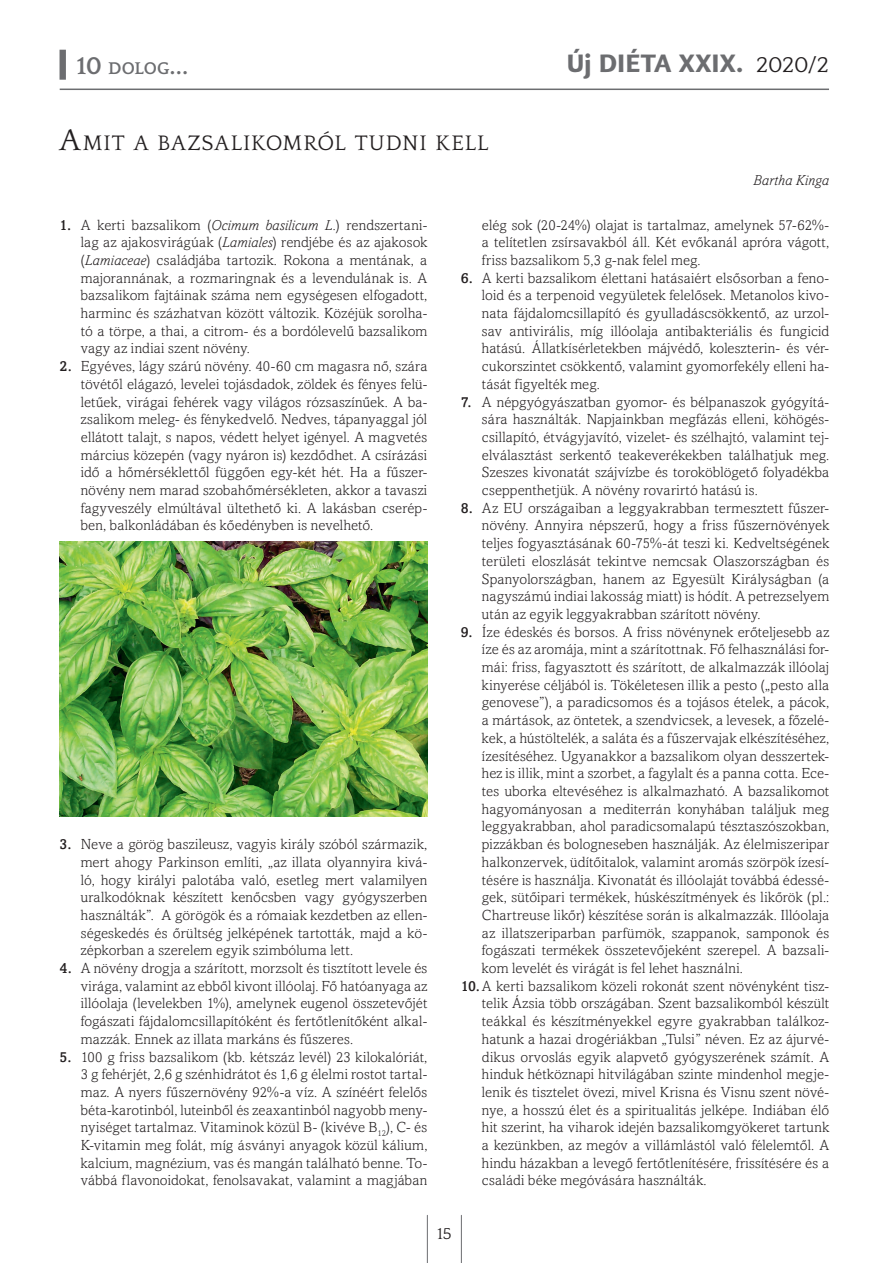
<style>
.page{position:relative;width:893px;height:1263px;background:#fff}
.page>*{position:absolute;margin:0;border:0;box-sizing:border-box;transform-origin:0 0}
.t1{font:800 25.5px "Finnegan";color:#6c6d70}
.t2{font:700 25.5px "Quattrocento";color:#6c6d70}
.t3{font:22.05px "Quattrocento";letter-spacing:.035em;color:#231f20}
.t4{font:16.5px "Quattrocento";color:#231f20}
.t5{font:300 14.7px/17.7px "Amasis";letter-spacing:.01em;color:#231f20;text-align:justify}
.t6{font:italic 300 14.7px "Amasis";color:#231f20}
.s1{font-size:17.85px}
.s2{font-size:31.5px}
.s3{font-family:"Quattrocento";font-weight:400;font-size:22.5px;color:#231f20}
.s4{font-weight:500}
.s5{font-style:italic}
</style>
<div class="page">
<hr style="left:60px;top:89px;width:769px;height:1px;background:#6c6d70">
<hr style="left:427px;top:1215px;width:1px;height:48px;background:#6c6d70">
<hr style="left:461px;top:1215px;width:1px;height:48px;background:#6c6d70">
<div style="left:60px;top:50px;width:6px;height:30px;background:#6c6d70"></div>
<img style="left:60px;top:542px;width:367px;height:274px">
<h1 class="t2" style="left:77px;top:52px;width:113px">10 <span class="s1">dolog</span>...</h1>
<h2 class="t3" style="left:60px;top:131px;width:430px"><span class="s2">A</span>MIT A BAZSALIKOMRÓL TUDNI KELL</h2>
<h1 class="t1" style="left:567px;top:48px;width:263px">Új DIÉTA XXIX. <span class="s3">2020/2</span></h1>
<p class="t5" style="left:81px;top:216px;width:348px;text-indent:-21px"><span class="s4">1.</span> A kerti bazsalikom (<span class="s5">Ocimum basilicum L.</span>) rendszertani&shy;lag az ajakosvirágúak (<span class="s5">Lamiales</span>) rendjébe és az ajakosok (<span class="s5">Lamiaceae</span>) családjába tartozik. Rokona a mentának, a majorannának, a rozmaringnak és a levendulának is. A bazsalikom fajtáinak száma nem egységesen elfogadott, harminc és százhatvan között változik. Közéjük sorolha&shy;tó a törpe, a thai, a citrom- és a bordólevelű bazsalikom vagy az indiai szent növény.</p>
<p class="t5" style="left:81px;top:357px;width:348px;text-indent:-21px"><span class="s4">2.</span> Egyéves, lágy szárú növény. 40-60 cm magasra nő, szára tövétől elágazó, levelei tojásdadok, zöldek és fényes felü&shy;letűek, virágai fehérek vagy világos rózsaszínűek. A ba&shy;zsalikom meleg- és fénykedvelő. Nedves, tápanyaggal jól ellátott talajt, s napos, védett helyet igényel. A magvetés március közepén (vagy nyáron is) kezdődhet. A csírázási idő a hőmérséklettől függően egy-két hét. Ha a fűszer&shy;növény nem marad szobahőmérsékleten, akkor a tavaszi fagyveszély elmúltával ültethető ki. A lakásban cserép&shy;ben, balkonládában és kőedényben is nevelhető.</p>
<p class="t5" style="left:81px;top:835px;width:348px;text-indent:-21px"><span class="s4">3.</span> Neve a görög baszileusz, vagyis király szóból származik, mert ahogy Parkinson említi, „az illata olyannyira kivá&shy;ló, hogy királyi palotába való, esetleg mert valamilyen uralkodóknak készített kenőcsben vagy gyógyszerben használták”. A görögök és a rómaiak kezdetben az ellen&shy;ségeskedés és őrültség jelképének tartották, majd a kö&shy;zépkorban a szerelem egyik szimbóluma lett.</p>
<p class="t5" style="left:81px;top:959px;width:348px;text-indent:-21px"><span class="s4">4.</span> A növény drogja a szárított, morzsolt és tisztított levele és virága, valamint az ebből kivont illóolaj. Fő hatóanyaga az illóolaja (levelekben 1%), amelynek eugenol összetevőjét fogászati fájdalomcsillapítóként és fertőtlenítőként alkal&shy;mazzák. Ennek az illata markáns és fűszeres.</p>
<p class="t5" style="left:81px;top:1047px;width:348px;text-indent:-21px"><span class="s4">5.</span> 100 g friss bazsalikom (kb. kétszáz levél) 23 kilokalóriát, 3 g fehérjét, 2,6 g szénhidrátot és 1,6 g élelmi rostot tartal&shy;maz. A nyers fűszernövény 92%-a víz. A színéért felelős béta-karotinból, luteinből és zeaxantinból nagyobb men - nyiséget tartalmaz. Vitaminok közül B- (kivéve B<sub>12</sub>), C- és K-vitamin meg folát, míg ásványi anyagok közül kálium, kalcium, magnézium, vas és mangán található benne. To&shy;vábbá flavonoidokat, fenolsavakat, valamint a magjában</p>
<p class="t6" style="left:753px;top:171px;width:78px">Bartha Kinga</p>
<p class="t5" style="left:482px;top:216px;width:349px">elég sok (20-24%) olajat is tartalmaz, amelynek 57-62%- a telítetlen zsírsavakból áll. Két evőkanál apróra vágott, friss bazsalikom 5,3 g-nak felel meg.</p>
<p class="t5" style="left:482px;top:269px;width:349px;text-indent:-21px"><span class="s4">6.</span> A kerti bazsalikom élettani hatásaiért elsősorban a feno&shy;loid és a terpenoid vegyületek felelősek. Metanolos kivo&shy;nata fájdalomcsillapító és gyulladáscsökkentő, az urzol&shy;sav antivirális, míg illóolaja antibakteriális és fungicid hatású. Állatkísérletekben májvédő, koleszterin- és vér&shy;cukorszintet csökkentő, valamint gyomorfekély elleni ha&shy;tását figyelték meg.</p>
<p class="t5" style="left:482px;top:393px;width:349px;text-indent:-21px"><span class="s4">7.</span> A népgyógyászatban gyomor- és bélpanaszok gyógyítá&shy;sára használták. Napjainkban megfázás elleni, köhögés&shy;csillapító, étvágyjavító, vizelet- és szélhajtó, valamint tej&shy;elválasztást serkentő teakeverékekben találhatjuk meg.<br>Szeszes kivonatát szájvízbe és toroköblögető folyadékba cseppenthetjük. A növény rovarirtó hatású is.</p>
<p class="t5" style="left:482px;top:499px;width:349px;text-indent:-21px"><span class="s4">8.</span> Az EU országaiban a leggyakrabban termesztett fűszer&shy;növény. Annyira népszerű, hogy a friss fűszernövények teljes fogyasztásának 60-75%-át teszi ki. Kedveltségének területi eloszlását tekintve nemcsak Olaszországban és Spanyolországban, hanem az Egyesült Királyságban (a nagyszámú indiai lakosság miatt) is hódít. A petrezselyem után az egyik leggyakrabban szárított növény.</p>
<p class="t5" style="left:461px;top:623px;width:370px"><span class="s4">9.</span> Íze édeskés és borsos. A friss növénynek erőteljesebb az</p>
<p class="t5" style="left:482px;top:640px;width:349px">íze és az aromája, mint a szárítottnak. Fő felhasználási for-</p>
<p class="t5" style="left:482px;top:658px;width:349px">mái: friss, fagyasztott és szárított, de alkalmazzák illóolaj</p>
<p class="t5" style="left:482px;top:676px;width:349px">kinyerése céljából is. Tökéletesen illik a pesto („pesto alla</p>
<p class="t5" style="left:482px;top:693px;width:349px">genovese”), a paradicsomos és a tojásos ételek, a pácok,</p>
<p class="t5" style="left:482px;top:711px;width:349px">a mártások, az öntetek, a szendvicsek, a levesek, a főzelé-</p>
<p class="t5" style="left:482px;top:729px;width:349px">kek, a hústöltelék, a saláta és a fűszervajak elkészítéséhez,</p>
<p class="t5" style="left:482px;top:747px;width:349px">ízesítéséhez. Ugyanakkor a bazsalikom olyan desszertek-</p>
<p class="t5" style="left:482px;top:764px;width:349px">hez is illik, mint a szorbet, a fagylalt és a panna cotta. Ece-</p>
<p class="t5" style="left:482px;top:782px;width:349px">tes uborka eltevéséhez is alkalmazható. A bazsalikomot</p>
<p class="t5" style="left:482px;top:800px;width:349px">hagyományosan a mediterrán konyhában találjuk meg</p>
<p class="t5" style="left:482px;top:817px;width:349px">leggyakrabban, ahol paradicsomalapú tésztaszószokban,</p>
<p class="t5" style="left:482px;top:835px;width:349px">pizzákban és bologneseben használják. Az élelmiszeripar</p>
<p class="t5" style="left:482px;top:853px;width:349px">halkonzervek, üdítőitalok, valamint aromás szörpök ízesí-</p>
<p class="t5" style="left:482px;top:870px;width:349px">tésére is használja. Kivonatát és illóolaját továbbá édessé-</p>
<p class="t5" style="left:482px;top:888px;width:349px">gek, sütőipari termékek, húskészítmények és likőrök (pl.:</p>
<p class="t5" style="left:482px;top:906px;width:349px">Chartreuse likőr) készítése során is alkalmazzák. Illóolaja</p>
<p class="t5" style="left:482px;top:924px;width:349px">az illatszeriparban parfümök, szappanok, samponok és</p>
<p class="t5" style="left:482px;top:941px;width:349px">fogászati termékek összetevőjeként szerepel. A bazsali-</p>
<p class="t5" style="left:482px;top:959px;width:262px">kom levelét és virágát is fel lehet használni.</p>
<p class="t5" style="left:461px;top:977px;width:370px"><span class="s4">10.</span>A kerti bazsalikom közeli rokonát szent növényként tisz-</p>
<p class="t5" style="left:482px;top:994px;width:349px">telik Ázsia több országában. Szent bazsalikomból készült</p>
<p class="t5" style="left:482px;top:1012px;width:349px">teákkal és készítményekkel egyre gyakrabban találkoz-</p>
<p class="t5" style="left:482px;top:1030px;width:349px">hatunk a hazai drogériákban „Tulsi” néven. Ez az ájurvé-</p>
<p class="t5" style="left:482px;top:1047px;width:349px">dikus orvoslás egyik alapvető gyógyszerének számít. A</p>
<p class="t5" style="left:482px;top:1065px;width:349px">hinduk hétköznapi hitvilágában szinte mindenhol megje-</p>
<p class="t5" style="left:482px;top:1083px;width:349px">lenik és tisztelet övezi, mivel Krisna és Visnu szent növé-</p>
<p class="t5" style="left:482px;top:1101px;width:349px">nye, a hosszú élet és a spiritualitás jelképe. Indiában élő</p>
<p class="t5" style="left:482px;top:1118px;width:349px">hit szerint, ha viharok idején bazsalikomgyökeret tartunk</p>
<p class="t5" style="left:482px;top:1136px;width:349px">a kezünkben, az megóv a villámlástól való félelemtől. A</p>
<p class="t5" style="left:482px;top:1154px;width:349px">hindu házakban a levegő fertőtlenítésére, frissítésére és a</p>
<p class="t5" style="left:482px;top:1171px;width:226px">családi béke megóvására használták.</p>
<p class="t4" style="left:437px;top:1224px;width:16px">15</p>
</div>
